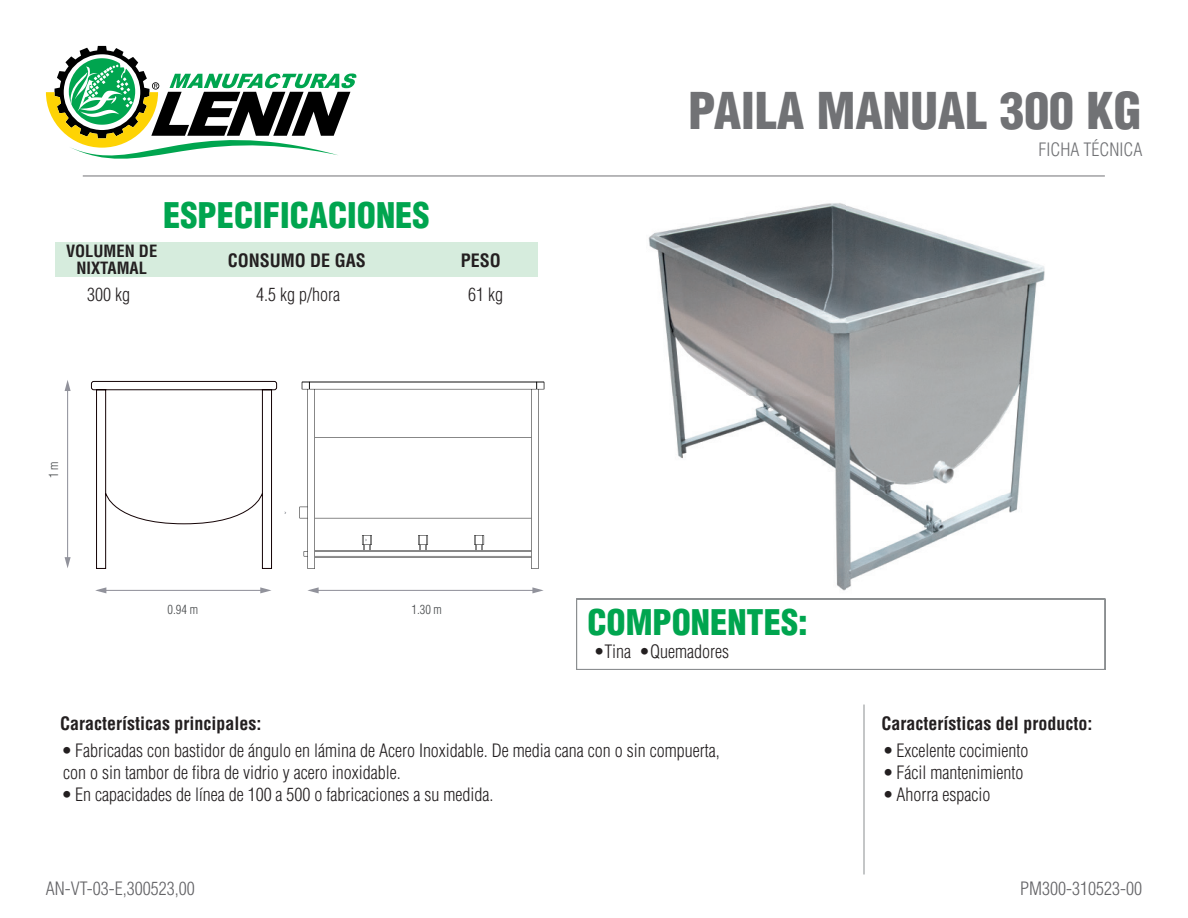
<style>
.page{position:relative;width:1188px;height:918px;background:#fff}
.page>*{position:absolute;margin:0;border:0;box-sizing:border-box;transform-origin:0 0}
.t1{font:900 condensed 49.5px "Helvetica";color:#717275}
.t2{font:900 condensed 34.5px "Helvetica";color:#00a54f}
.t3{font:300 condensed 18px/21.6px "Helvetica";color:#231f20}
.t4{font:700 condensed 18px "Helvetica LT Std";color:#231f20}
.t5{font:300 condensed 18px "Helvetica";color:#636366}
.t6{font:300 condensed 18px "Helvetica LT Std";color:#717275}
.t7{font:700 condensed 16.5px/16.5px "Helvetica LT Std";color:#231f20;text-align:center}
.t8{font:300 condensed 12.45px "Helvetica";color:#444749}
.s1{font-family:"Helvetica LT Std";font-weight:700}
</style>
<div class="page">
<svg style="left:46px;top:46px;width:311px;height:131px"></svg>
<hr style="left:83px;top:176px;width:1022px;height:1px;background:#717275">
<div style="left:55px;top:242px;width:483px;height:35px;background:#d6ecdd"></div>
<svg style="left:576px;top:598px;width:530px;height:72px"></svg>
<hr style="left:864px;top:705px;width:1px;height:170px;background:#8b8e90">
<img style="left:648px;top:203px;width:397px;height:388px">
<hr style="left:67px;top:389px;width:1px;height:170px;background:#91929b">
<svg style="left:65px;top:380px;width:6px;height:11px"></svg>
<svg style="left:65px;top:557px;width:6px;height:11px"></svg>
<hr style="left:104px;top:590px;width:158px;height:1px;background:#91929b">
<svg style="left:95px;top:587px;width:11px;height:6px"></svg>
<svg style="left:260px;top:587px;width:11px;height:6px"></svg>
<hr style="left:317px;top:590px;width:217px;height:1px;background:#91929b">
<svg style="left:307px;top:587px;width:12px;height:6px"></svg>
<svg style="left:532px;top:587px;width:12px;height:6px"></svg>
<svg style="left:91px;top:381px;width:186px;height:188px"></svg>
<svg style="left:299px;top:381px;width:245px;height:188px"></svg>
<h1 class="t1" style="left:688px;top:80px;width:455px">PAILA MANUAL 300 KG</h1>
<p class="t7" style="left:66px;top:243px;width:93px">VOLUMEN DE<br>NIXTAMAL</p>
<h2 class="t2" style="left:163px;top:193px;width:268px">ESPECIFICACIONES</h2>
<p class="t4" style="left:228px;top:249px;width:140px">CONSUMO DE GAS</p>
<p class="t4" style="left:461px;top:249px;width:42px">PESO</p>
<p class="t3" style="left:87px;top:283px;width:44px">300 kg</p>
<p class="t3" style="left:256px;top:283px;width:85px">4.5 kg p/hora</p>
<p class="t3" style="left:468px;top:283px;width:36px">61 kg</p>
<p class="t8" style="left:46px;top:478px;width:18px;rotate:-90deg">1 m</p>
<p class="t8" style="left:168px;top:602px;width:32px">0.94 m</p>
<p class="t8" style="left:412px;top:602px;width:32px">1.30 m</p>
<h2 class="t2" style="left:587px;top:600px;width:222px">COMPONENTES:</h2>
<p class="t3" style="left:594px;top:641px;width:137px">•Tina •Quemadores</p>
<p class="t6" style="left:1039px;top:138px;width:106px">FICHA TÉCNICA</p>
<p class="t4" style="left:60px;top:712px;width:203px">Características principales:</p>
<p class="t4" style="left:881px;top:712px;width:212px">Características del producto:</p>
<p class="t3" style="left:63px;top:740px;width:658px"><span class="s1">•</span> Fabricadas con bastidor de ángulo en lámina de Acero Inoxidable. De media cana con o sin compuerta, con o sin tambor de fibra de vidrio y acero inoxidable.</p>
<p class="t3" style="left:63px;top:783px;width:432px"><span class="s1">•</span> En capacidades de línea de 100 a 500 o fabricaciones a su medida.</p>
<p class="t3" style="left:885px;top:740px;width:146px"><span class="s1">•</span> Excelente cocimiento</p>
<p class="t3" style="left:885px;top:762px;width:141px"><span class="s1">•</span> Fácil mantenimiento</p>
<p class="t3" style="left:885px;top:783px;width:108px"><span class="s1">•</span> Ahorra espacio</p>
<p class="t5" style="left:46px;top:878px;width:150px">AN-VT-03-E,300523,00</p>
<p class="t5" style="left:1020px;top:878px;width:123px">PM300-310523-00</p>
</div>
